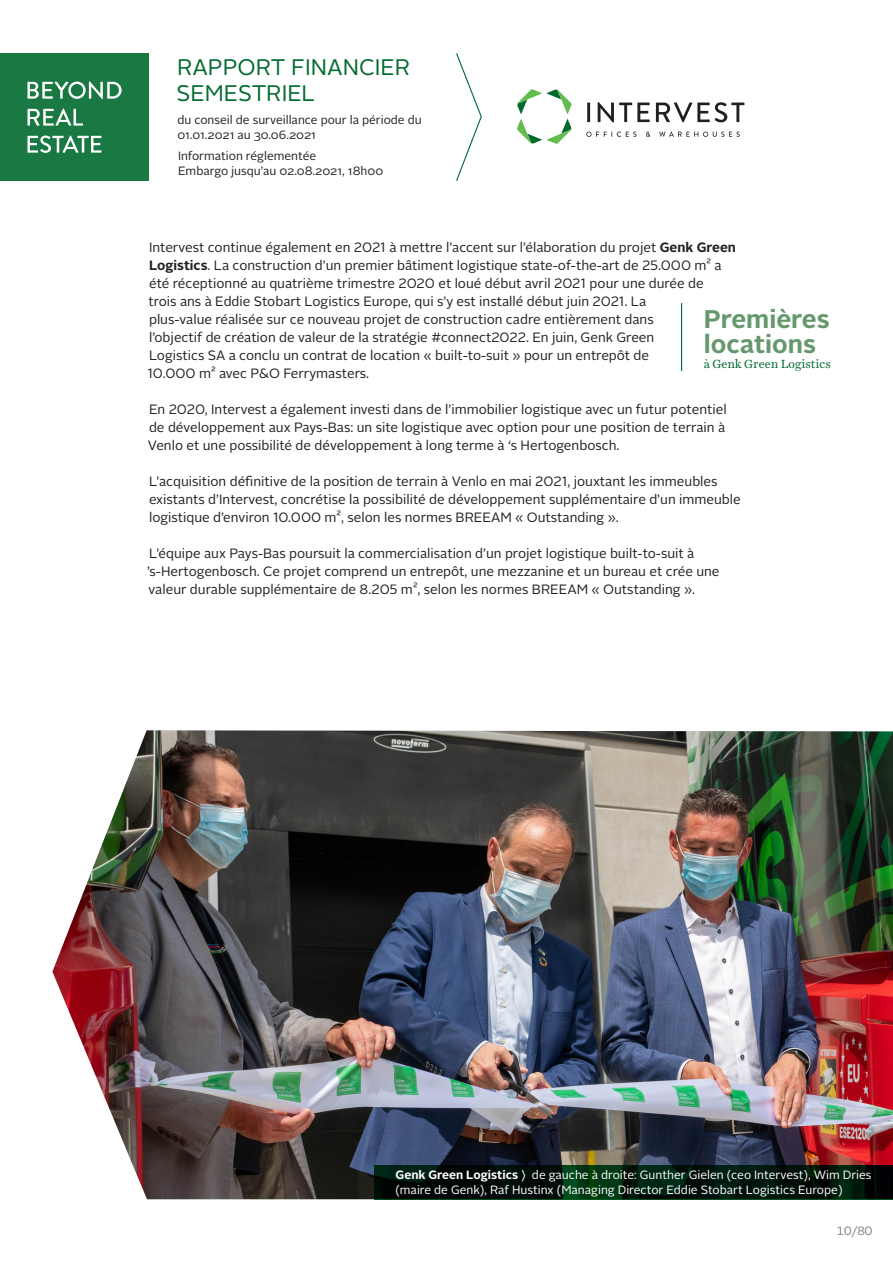
<style>
.page{position:relative;width:893px;height:1263px;background:#fff}
.page>*{position:absolute;margin:0;border:0;box-sizing:border-box;transform-origin:0 0}
.Call-out_Nested{font:700 25.5px/25.5px "Alright Sans";color:#65996d}
.t1{font:22.5px/25.5px "Alright Sans";color:#016a2e}
.Body{font:13.5px/18px "Alright Sans";color:#231f20}
.Bijschrift_foto_rech{font:12px/15px "Alright Sans";color:#fff}
.t2{font:12px/15px "Alright Sans";color:#231f20}
.Call-out_body{font:12px "Harriet Text";color:#016a2e}
.t3{font:12px "Alright Sans";color:#808285}
.s1{font-weight:700}
</style>
<div class="page">
<svg style="left:456px;top:53px;width:26px;height:128px"></svg>
<div style="left:0;top:53px;width:149px;height:128px;background:#1a7943"></div>
<svg style="left:28px;top:136px;width:74px;height:17px"></svg>
<svg style="left:28px;top:109px;width:55px;height:17px"></svg>
<svg style="left:28px;top:82px;width:94px;height:17px"></svg>
<svg style="left:517px;top:89px;width:55px;height:55px"></svg>
<svg style="left:586px;top:132px;width:50px;height:5px"></svg>
<svg style="left:646px;top:132px;width:4px;height:5px"></svg>
<svg style="left:659px;top:132px;width:81px;height:5px"></svg>
<hr style="left:587px;top:103px;width:3px;height:19px;background:#231f20">
<svg style="left:598px;top:102px;width:52px;height:20px"></svg>
<svg style="left:656px;top:102px;width:88px;height:20px"></svg>
<img style="left:52px;top:730px;width:841px;height:469px">
<svg style="left:374px;top:1165px;width:519px;height:34px;background:#00160b"></svg>
<hr style="left:681px;top:303px;width:1px;height:68px;background:#016a2e">
<h2 class="t1" style="left:177px;top:55px;width:235px">RAPPORT FINANCIER<br>SEMESTRIEL</h2>
<p class="t2" style="left:177px;top:112px;width:246px">du conseil de surveillance pour la période du<br>01.01.2021 au 30.06.2021</p>
<p class="t2" style="left:178px;top:149px;width:207px">Information réglementée<br>Embargo jusqu’au 02.08.2021, 18h00</p>
<p class="Body" style="left:147px;top:239px;width:590px">Intervest continue également en 2021 à mettre l’accent sur l’élaboration du projet <span class="s1">Genk Green Logistics</span>. La construction d’un premier bâtiment logistique state-of-the-art de 25.000 m² a été réceptionné au quatrième trimestre 2020 et loué début avril 2021 pour une durée de<br>trois ans à Eddie Stobart Logistics Europe, qui s’y est installé début juin 2021. La<br>plus-value réalisée sur ce nouveau projet de construction cadre entièrement dans<br>l’objectif de création de valeur de la stratégie #connect2022. En juin, Genk Green<br>Logistics SA a conclu un contrat de location « built-to-suit » pour un entrepôt de<br>10.000 m² avec P&amp;O Ferrymasters.</p>
<p class="Body" style="left:148px;top:401px;width:580px;text-align:justify">En 2020, Intervest a également investi dans de l’immobilier logistique avec un futur potentiel de développement aux Pays-Bas: un site logistique avec option pour une position de terrain à Venlo et une possibilité de développement à long terme à ‘s Hertogenbosch.</p>
<p class="Body" style="left:149px;top:473px;width:593px">L’acquisition définitive de la position de terrain à Venlo en mai 2021, jouxtant les immeubles existants d’Intervest, concrétise la possibilité de développement supplémentaire d’un immeuble logistique d’environ 10.000 m², selon les normes BREEAM « Outstanding ».</p>
<p class="Body" style="left:147px;top:545px;width:574px">L’équipe aux Pays-Bas poursuit la commercialisation d’un projet logistique built-to-suit à ’s-Hertogenbosch. Ce projet comprend un entrepôt, une mezzanine et un bureau et crée une valeur durable supplémentaire de 8.205 m², selon les normes BREEAM « Outstanding ».</p>
<p class="Call-out_Nested" style="left:704px;top:306px;width:127px">Premières locations</p>
<p class="Call-out_body" style="left:704px;top:356px;width:129px">à Genk Green Logistics</p>
<p class="Bijschrift_foto_rech" style="left:395px;top:1168px;width:478px"><span class="s1">Genk Green Logistics</span> 〉 de gauche à droite: Gunther Gielen (ceo Intervest), Wim Dries (maire de Genk), Raf Hustinx (Managing Director Eddie Stobart Logistics Europe)</p>
<p class="t3" style="left:836px;top:1223px;width:37px">10/80</p>
</div>
